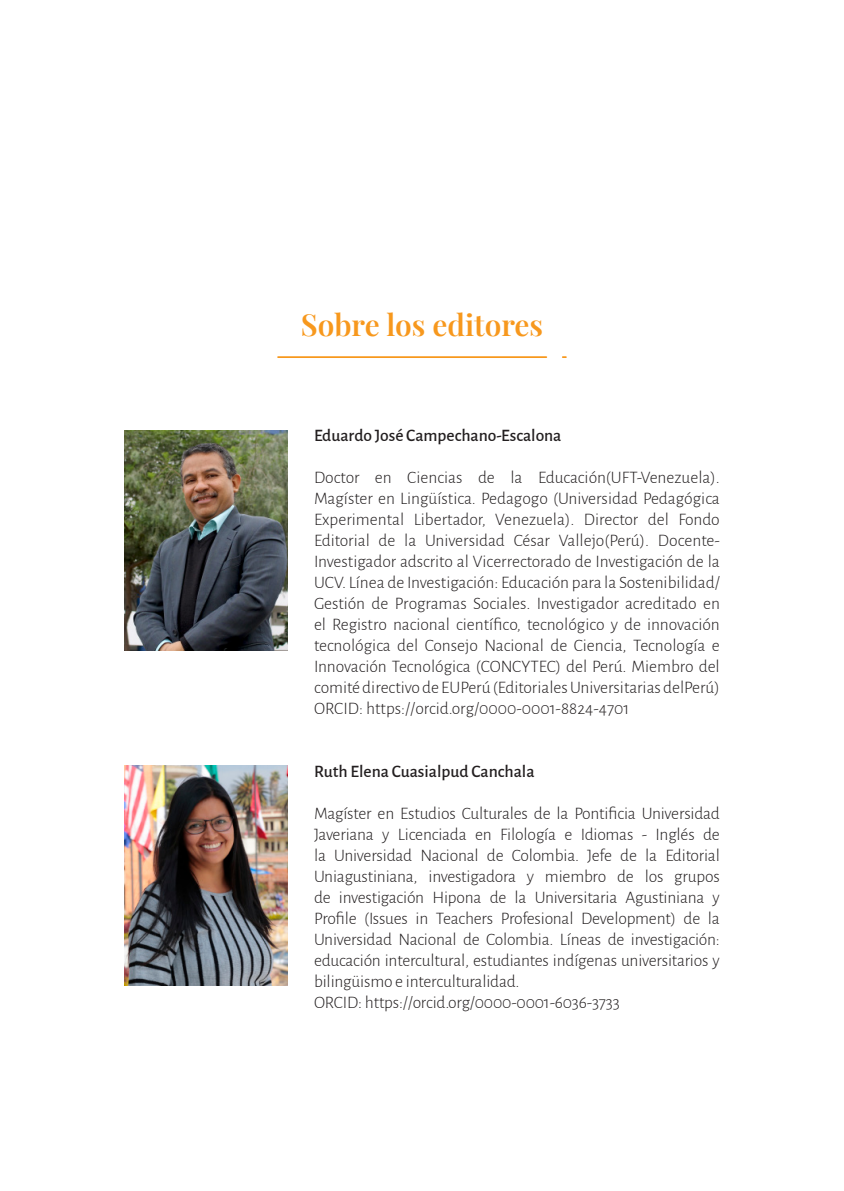
<style>
.page{position:relative;width:844px;height:1191px;background:#fff}
.page>*{position:absolute;margin:0;border:0;box-sizing:border-box;transform-origin:0 0}
.Títulos_previos{font:600 29.75px "Playfair Display";color:#f7981d}
.t1{font:300 17.5px/21px "Alegreya Sans";letter-spacing:-.01em;color:#231f20;text-align:justify}
.t2{font:500 17.5px "Alegreya Sans";color:#231f20}
</style>
<div class="page">
<img style="left:124px;top:430px;width:164px;height:220px">
<img style="left:124px;top:765px;width:164px;height:220px">
<hr style="left:278px;top:356px;width:268px;height:2px;background:#f7981d">
<p class="Títulos_previos" style="left:301px;top:301px;width:244px">Sobre los editores</p>
<p class="t2" style="left:314px;top:423px;width:249px">Eduardo José Campechano-Escalona</p>
<p class="t1" style="left:314px;top:466px;width:407px">Doctor en Ciencias de la Educación(UFT-Venezuela).<br>Magíster en Lingüística. Pedagogo (Universidad Pedagógica Experimental Libertador, Venezuela). Director del Fondo Editorial de la Universidad César Vallejo(Perú). Docente-Investigador adscrito al Vicerrectorado de Investigación de la UCV. Línea de Investigación: Educación para la Sostenibilidad/ Gestión de Programas Sociales. Investigador acreditado en el Registro nacional científico, tecnológico y de innovación tecnológica del Consejo Nacional de Ciencia, Tecnología e Innovación Tecnológica (CONCYTEC) del Perú. Miembro del comité directivo de EUPerú (Editoriales Universitarias delPerú)</p>
<p class="t1" style="left:314px;top:697px;width:317px">ORCID: https://orcid.org/0000-0001-8824-4701</p>
<p class="t2" style="left:314px;top:759px;width:222px">Ruth Elena Cuasialpud Canchala</p>
<p class="t1" style="left:314px;top:802px;width:407px">Magíster en Estudios Culturales de la Pontificia Universidad Javeriana y Licenciada en Filología e Idiomas - Inglés de la Universidad Nacional de Colombia. Jefe de la Editorial Uniagustiniana, investigadora y miembro de los grupos de investigación Hipona de la Universitaria Agustiniana y Profile (Issues in Teachers Profesional Development) de la Universidad Nacional de Colombia. Líneas de investigación: educación intercultural, estudiantes indígenas universitarios y bilingüismo e interculturalidad.</p>
<p class="t1" style="left:314px;top:991px;width:307px">ORCID: https://orcid.org/0000-0001-6036-3733</p>
</div>
